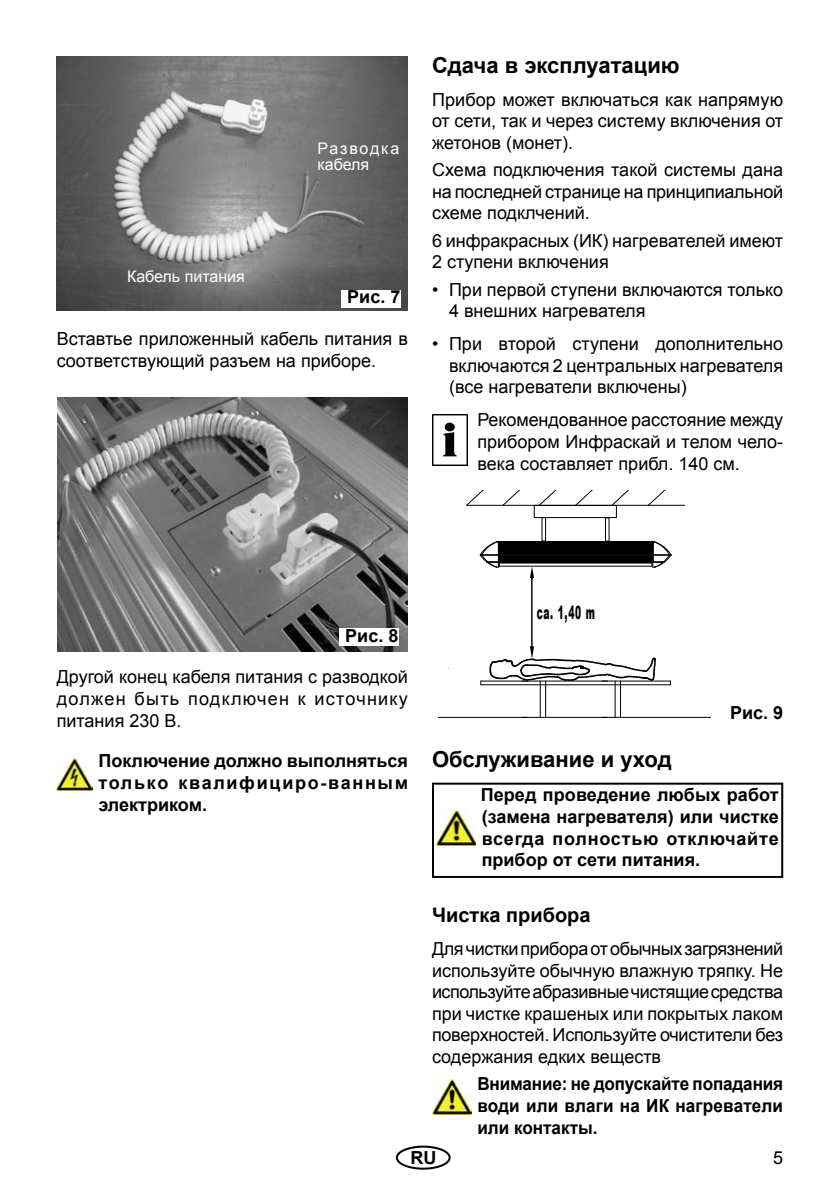
<style>
.page{position:relative;width:840px;height:1191px;background:#fff}
.page>*{position:absolute;margin:0;border:0;box-sizing:border-box;transform-origin:0 0}
.t1{font:700 22px "Arial";color:#000}
.t2{font:700 20px "Arial";color:#000}
.t3{font:900 18.4px "Arial";color:#000;scale:.5 1}
.t4{font:18px/21.6px "Arial";color:#000;text-align:justify}
.t5{font:700 18px/21.6px "Arial";color:#000;text-align:justify}
.t6{font:700 18px/21.6px "Arial";color:#000;text-align:justify;scale:.95 1}
.t7{font:16px/16px "Arial";letter-spacing:.09em;color:#fff}
.t8{font:16px "Arial";color:#fff}
</style>
<div class="page">
<div style="left:395px;top:1145px;width:55px;height:24px;border:2px solid #000;border-radius:50%"></div>
<img style="left:57px;top:57px;width:350px;height:254px">
<img style="left:57px;top:397px;width:350px;height:254px">
<img style="left:432px;top:414px;width:35px;height:52px">
<hr style="left:531px;top:573px;width:1px;height:74px;background:#000">
<svg style="left:530px;top:567px;width:3px;height:11px"></svg>
<hr style="left:498px;top:560px;width:154px;height:1px;background:#000">
<hr style="left:498px;top:559px;width:154px;height:1px;background:#000">
<hr style="left:498px;top:558px;width:154px;height:1px;background:#000">
<hr style="left:498px;top:557px;width:154px;height:1px;background:#000">
<hr style="left:498px;top:556px;width:154px;height:1px;background:#000">
<hr style="left:498px;top:553px;width:154px;height:1px;background:#000">
<hr style="left:498px;top:552px;width:154px;height:1px;background:#000">
<hr style="left:498px;top:551px;width:154px;height:1px;background:#000">
<hr style="left:498px;top:550px;width:154px;height:1px;background:#000">
<hr style="left:498px;top:549px;width:154px;height:1px;background:#000">
<hr style="left:498px;top:548px;width:154px;height:1px;background:#000">
<hr style="left:498px;top:547px;width:154px;height:1px;background:#000">
<hr style="left:498px;top:546px;width:154px;height:1px;background:#000">
<hr style="left:498px;top:545px;width:154px;height:1px;background:#000">
<hr style="left:498px;top:544px;width:154px;height:1px;background:#000">
<hr style="left:498px;top:543px;width:154px;height:1px;background:#000">
<hr style="left:466px;top:505px;width:218px;height:1px;background:#000">
<hr style="left:498px;top:555px;width:154px;height:1px;background:#000">
<hr style="left:498px;top:561px;width:154px;height:1px;background:#000">
<hr style="left:498px;top:554px;width:154px;height:1px;background:#000">
<hr style="left:498px;top:542px;width:154px;height:1px;background:#000">
<hr style="left:545px;top:541px;width:60px;height:1px;background:#000">
<hr style="left:609px;top:541px;width:43px;height:1px;background:#000">
<hr style="left:498px;top:541px;width:43px;height:1px;background:#000">
<hr style="left:499px;top:566px;width:152px;height:1px;background:#000">
<svg style="left:479px;top:541px;width:20px;height:27px"></svg>
<svg style="left:651px;top:541px;width:20px;height:27px"></svg>
<hr style="left:498px;top:562px;width:154px;height:1px;background:#000">
<hr style="left:480px;top:684px;width:190px;height:1px;background:#000">
<hr style="left:480px;top:680px;width:190px;height:1px;background:#000">
<hr style="left:539px;top:681px;width:1px;height:36px;background:#000">
<hr style="left:545px;top:681px;width:1px;height:36px;background:#000">
<hr style="left:614px;top:681px;width:1px;height:36px;background:#000">
<hr style="left:619px;top:681px;width:1px;height:36px;background:#000">
<div style="left:605px;top:517px;width:4px;height:24px;border:1px solid #000"></div>
<div style="left:533px;top:505px;width:83px;height:13px;border:1px solid #000"></div>
<hr style="left:438px;top:717px;width:272px;height:1px;background:#000">
<svg style="left:466px;top:490px;width:219px;height:15px"></svg>
<svg style="left:489px;top:646px;width:166px;height:36px"></svg>
<div style="left:432px;top:782px;width:350px;height:96px;border:2px solid #000"></div>
<img style="left:432px;top:1079px;width:39px;height:35px">
<img style="left:436px;top:810px;width:39px;height:35px">
<img style="left:57px;top:759px;width:36px;height:31px">
<div style="left:341px;top:290px;width:59px;height:18px;background:#fff"></div>
<div style="left:339px;top:628px;width:59px;height:17px;background:#fff"></div>
<p class="t8" style="left:127px;top:266px;width:119px">Кабель питания</p>
<p class="t7" style="left:317px;top:141px;width:83px">Разводка кабеля</p>
<p class="t5" style="left:347px;top:287px;width:55px">Рис. 7</p>
<p class="t4" style="left:57px;top:328px;width:352px">Вставтье приложенный кабель питания в соответствующий разъем на приборе.</p>
<p class="t1" style="left:432px;top:50px;width:249px">Сдача в эксплуатацию</p>
<p class="t4" style="left:432px;top:89px;width:352px">Прибор может включаться как напрямую от сети, так и через систему включения от жетонов (монет).</p>
<p class="t4" style="left:432px;top:159px;width:352px">Схема подключения такой системы дана на последней странице на принципиальной схеме подклчений.</p>
<p class="t4" style="left:432px;top:230px;width:352px">6 инфракрасных (ИК) нагревателей имеют<br>2 ступени включения</p>
<p class="t4" style="left:449px;top:279px;width:335px;text-indent:-17px">• При первой ступени включаются только<br>4 внешних нагревателя</p>
<p class="t4" style="left:449px;top:333px;width:335px;text-indent:-17px">• При второй ступени дополнительно включаются 2 центральных нагревателя (все нагреватели включены)</p>
<p class="t4" style="left:477px;top:409px;width:307px">Рекомендованное расстояние между прибором Инфраскай и телом чело&shy;века составляет прибл. 140 см.</p>
<p class="t5" style="left:345px;top:625px;width:55px">Рис. 8</p>
<p class="t4" style="left:57px;top:666px;width:352px">Другой конец кабеля питания с разводкой должен быть подключен к источнику питания 230 В.</p>
<p class="t5" style="left:98px;top:751px;width:311px">Поключение должно выполняться только квалифициро-ванным электриком.</p>
<p class="t3" style="left:536px;top:599px;width:118px">ca. 1,40 m</p>
<p class="t5" style="left:729px;top:702px;width:55px">Рис. 9</p>
<p class="t1" style="left:432px;top:744px;width:241px">Обслуживание и уход</p>
<p class="t5" style="left:480px;top:785px;width:299px">Перед проведение любых работ (замена нагревателя) или чистке всегда полностью отключайте прибор от сети питания.</p>
<p class="t2" style="left:432px;top:901px;width:160px">Чистка прибора</p>
<p class="t4" style="left:432px;top:938px;width:352px">Для чистки прибора от обычных загрязнений используйте обычную влажную тряпку. Не используйте абразивные чистящие средства при чистке крашеных или покрытых лаком поверхностей. Используйте очистители без содержания едких веществ</p>
<p class="t6" style="left:477px;top:1073px;width:323px">Внимание: не допускайте попадания води или влаги на ИК нагреватели или контакты.</p>
<p class="t5" style="left:410px;top:1147px;width:27px">RU</p>
<p class="t4" style="left:772px;top:1147px;width:12px">5</p>
</div>
